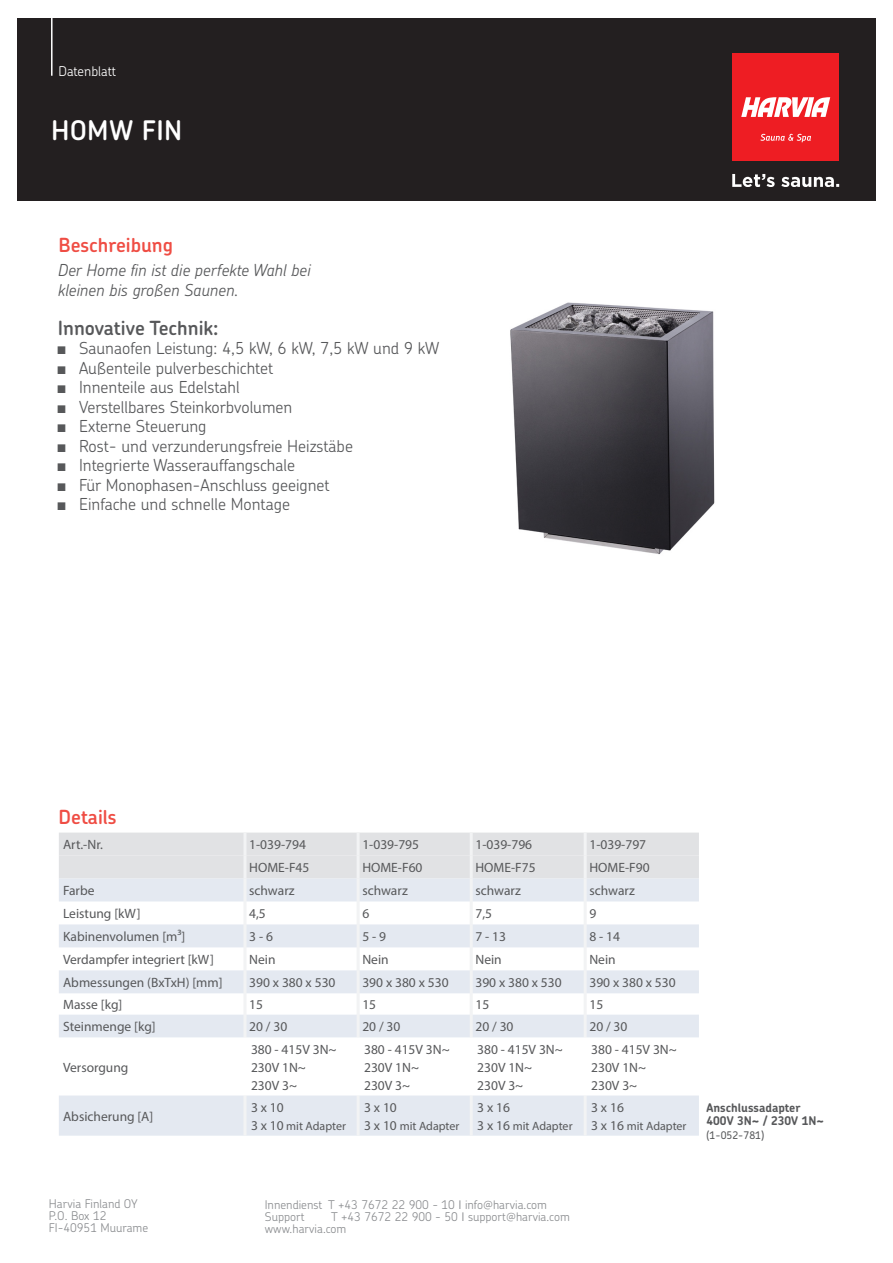
<style>
.page{position:relative;width:893px;height:1263px;background:#fff}
.page>*{position:absolute;margin:0;border:0;box-sizing:border-box;transform-origin:0 0}
.t1{font:600 27px "Chevin Pro";letter-spacing:.01em;color:#fff}
.Produkt_H_vor_Aufzählung_SENTIOTEC{font:600 19.5px "Chevin Pro";color:#ef4d44}
.Produkt_H_vor_Aufzählung_SENTIOTEC-2{font:600 19.5px "Chevin Pro";color:#57585a}
.t2{font:300 16.5px "Chevin Pro";color:#57585a}
.Produkt_Fließtext_ohne_Aufzählung{font:italic 300 16.5px "Chevin Pro";color:#57585a}
.t3{font:13.5px "Myriad Pro";color:#57585a}
.t4{font:300 13.5px "Chevin Pro";color:#fff}
.t5{font:300 12px/12px "Chevin Pro";color:#8a8c8f}
.t6{font:12px "Myriad Pro";color:#57585a}
.Produkt_Fließtext_ohne_Aufzählung_kleine{font:700 12px "Chevin Pro";color:#57585a}
.Produkt_Fließtext_ohne_Aufzählung_kleine-2{font:500 10.5px "Chevin Pro";color:#57585a}
.s1{font-family:"Arial Narrow";font-weight:400}
.s2{font-size:13.5px}
</style>
<div class="page">
<div style="left:17px;top:18px;width:859px;height:183px;background:#231f20"></div>
<hr style="left:51px;top:4px;width:2px;height:72px;background:#fff">
<div style="left:732px;top:54px;width:107px;height:107px;background:#ee1d23"></div>
<svg style="left:741px;top:97px;width:89px;height:20px"></svg>
<svg style="left:760px;top:134px;width:51px;height:8px"></svg>
<svg style="left:732px;top:174px;width:107px;height:12px"></svg>
<img style="left:510px;top:302px;width:205px;height:253px">
<div style="left:59px;top:832px;width:640px;height:46px;background:#e1e2e4"></div>
<svg style="left:59px;top:878px;width:640px;height:258px;fill:#ecf0f5"></svg>
<hr style="left:243px;top:1037px;width:3px;height:58px;background:#fff">
<hr style="left:357px;top:1037px;width:3px;height:58px;background:#fff">
<hr style="left:470px;top:1037px;width:3px;height:58px;background:#fff">
<hr style="left:584px;top:1037px;width:3px;height:58px;background:#fff">
<hr style="left:243px;top:832px;width:3px;height:23px;background:#f2f3f4">
<hr style="left:243px;top:855px;width:3px;height:23px;background:#f2f3f4">
<hr style="left:243px;top:878px;width:3px;height:23px;background:#f2f3f4">
<hr style="left:243px;top:901px;width:3px;height:23px;background:#f2f3f4">
<hr style="left:243px;top:924px;width:3px;height:23px;background:#f2f3f4">
<hr style="left:243px;top:947px;width:3px;height:23px;background:#f2f3f4">
<hr style="left:470px;top:947px;width:3px;height:23px;background:#f2f3f4">
<hr style="left:243px;top:970px;width:3px;height:23px;background:#f2f3f4">
<hr style="left:470px;top:970px;width:3px;height:23px;background:#f2f3f4">
<hr style="left:243px;top:993px;width:3px;height:22px;background:#f2f3f4">
<hr style="left:470px;top:993px;width:3px;height:22px;background:#f2f3f4">
<hr style="left:243px;top:1015px;width:3px;height:22px;background:#f2f3f4">
<hr style="left:470px;top:1015px;width:3px;height:22px;background:#f2f3f4">
<hr style="left:357px;top:832px;width:3px;height:23px;background:#f2f3f4">
<hr style="left:470px;top:832px;width:3px;height:23px;background:#f2f3f4">
<hr style="left:584px;top:832px;width:3px;height:23px;background:#f2f3f4">
<hr style="left:357px;top:855px;width:3px;height:23px;background:#f2f3f4">
<hr style="left:470px;top:855px;width:3px;height:23px;background:#f2f3f4">
<hr style="left:584px;top:855px;width:3px;height:23px;background:#f2f3f4">
<hr style="left:357px;top:878px;width:3px;height:23px;background:#f2f3f4">
<hr style="left:470px;top:878px;width:3px;height:23px;background:#f2f3f4">
<hr style="left:584px;top:878px;width:3px;height:23px;background:#f2f3f4">
<hr style="left:357px;top:901px;width:3px;height:23px;background:#f2f3f4">
<hr style="left:470px;top:901px;width:3px;height:23px;background:#f2f3f4">
<hr style="left:584px;top:901px;width:3px;height:23px;background:#f2f3f4">
<hr style="left:357px;top:924px;width:3px;height:23px;background:#f2f3f4">
<hr style="left:470px;top:924px;width:3px;height:23px;background:#f2f3f4">
<hr style="left:584px;top:924px;width:3px;height:23px;background:#f2f3f4">
<hr style="left:357px;top:947px;width:3px;height:23px;background:#f2f3f4">
<hr style="left:584px;top:947px;width:3px;height:23px;background:#f2f3f4">
<hr style="left:357px;top:970px;width:3px;height:23px;background:#f2f3f4">
<hr style="left:584px;top:970px;width:3px;height:23px;background:#f2f3f4">
<hr style="left:357px;top:993px;width:3px;height:22px;background:#f2f3f4">
<hr style="left:584px;top:993px;width:3px;height:22px;background:#f2f3f4">
<hr style="left:357px;top:1015px;width:3px;height:22px;background:#f2f3f4">
<hr style="left:584px;top:1015px;width:3px;height:22px;background:#f2f3f4">
<hr style="left:243px;top:1095px;width:3px;height:41px;background:#f2f3f4">
<hr style="left:357px;top:1095px;width:3px;height:41px;background:#f2f3f4">
<hr style="left:470px;top:1095px;width:3px;height:41px;background:#f2f3f4">
<hr style="left:584px;top:1095px;width:3px;height:41px;background:#f2f3f4">
<p class="t4" style="left:58px;top:62px;width:59px">Datenblatt</p>
<p class="t1" style="left:51px;top:112px;width:133px">HOMW FIN</p>
<p class="Produkt_H_vor_Aufzählung_SENTIOTEC" style="left:58px;top:232px;width:116px">Beschreibung</p>
<p class="Produkt_Fließtext_ohne_Aufzählung" style="left:58px;top:259px;width:254px">Der Home fin ist die perfekte Wahl bei</p>
<p class="Produkt_Fließtext_ohne_Aufzählung" style="left:58px;top:279px;width:182px">kleinen bis großen Saunen.</p>
<p class="Produkt_H_vor_Aufzählung_SENTIOTEC-2" style="left:58px;top:315px;width:162px">Innovative Technik:</p>
<p class="t2" style="left:58px;top:337px;width:383px"><span class="s1">■</span> Saunaofen Leistung: 4,5 kW, 6 kW, 7,5 kW und 9 kW</p>
<p class="t2" style="left:58px;top:357px;width:217px"><span class="s1">■</span> Außenteile pulverbeschichtet</p>
<p class="t2" style="left:58px;top:376px;width:183px"><span class="s1">■</span> Innenteile aus Edelstahl</p>
<p class="t2" style="left:58px;top:396px;width:236px"><span class="s1">■</span> Verstellbares Steinkorbvolumen</p>
<p class="t2" style="left:58px;top:415px;width:150px"><span class="s1">■</span> Externe Steuerung</p>
<p class="t2" style="left:58px;top:435px;width:297px"><span class="s1">■</span> Rost- und verzunderungsfreie Heizstäbe</p>
<p class="t2" style="left:58px;top:454px;width:239px"><span class="s1">■</span> Integrierte Wasserauffangschale</p>
<p class="t2" style="left:58px;top:474px;width:273px"><span class="s1">■</span> Für Monophasen-Anschluss geeignet</p>
<p class="t2" style="left:58px;top:493px;width:234px"><span class="s1">■</span> Einfache und schnelle Montage</p>
<p class="Produkt_H_vor_Aufzählung_SENTIOTEC" style="left:58px;top:804px;width:60px">Details</p>
<p class="t3" style="left:63px;top:836px;width:41px">Art.-Nr.</p>
<p class="t3" style="left:249px;top:836px;width:58px">1-039-794</p>
<p class="t3" style="left:362px;top:836px;width:58px">1-039-795</p>
<p class="t3" style="left:475px;top:836px;width:58px">1-039-796</p>
<p class="t3" style="left:589px;top:836px;width:58px">1-039-797</p>
<p class="t3" style="left:249px;top:859px;width:62px">HOME-F45</p>
<p class="t3" style="left:362px;top:859px;width:62px">HOME-F60</p>
<p class="t3" style="left:475px;top:859px;width:62px">HOME-F75</p>
<p class="t3" style="left:589px;top:859px;width:62px">HOME-F90</p>
<p class="t3" style="left:63px;top:882px;width:33px">Farbe</p>
<p class="t3" style="left:249px;top:882px;width:47px">schwarz</p>
<p class="t3" style="left:362px;top:882px;width:47px">schwarz</p>
<p class="t3" style="left:475px;top:882px;width:47px">schwarz</p>
<p class="t3" style="left:589px;top:882px;width:47px">schwarz</p>
<p class="t3" style="left:63px;top:905px;width:79px">Leistung [kW]</p>
<p class="t3" style="left:249px;top:905px;width:18px">4,5</p>
<p class="t3" style="left:362px;top:905px;width:8px">6</p>
<p class="t3" style="left:475px;top:905px;width:18px">7,5</p>
<p class="t3" style="left:589px;top:905px;width:8px">9</p>
<p class="t3" style="left:63px;top:928px;width:124px">Kabinenvolumen [m³]</p>
<p class="t3" style="left:249px;top:928px;width:25px">3 - 6</p>
<p class="t3" style="left:362px;top:928px;width:25px">5 - 9</p>
<p class="t3" style="left:475px;top:928px;width:32px">7 - 13</p>
<p class="t3" style="left:589px;top:928px;width:32px">8 - 14</p>
<p class="t3" style="left:63px;top:951px;width:152px">Verdampfer integriert [kW]</p>
<p class="t3" style="left:249px;top:951px;width:28px">Nein</p>
<p class="t3" style="left:362px;top:951px;width:28px">Nein</p>
<p class="t3" style="left:475px;top:951px;width:28px">Nein</p>
<p class="t3" style="left:589px;top:951px;width:28px">Nein</p>
<p class="t3" style="left:63px;top:974px;width:161px">Abmessungen (BxTxH) [mm]</p>
<p class="t3" style="left:249px;top:974px;width:88px">390 x 380 x 530</p>
<p class="t3" style="left:362px;top:974px;width:88px">390 x 380 x 530</p>
<p class="t3" style="left:475px;top:974px;width:88px">390 x 380 x 530</p>
<p class="t3" style="left:589px;top:974px;width:88px">390 x 380 x 530</p>
<p class="t3" style="left:63px;top:996px;width:61px">Masse [kg]</p>
<p class="t3" style="left:249px;top:996px;width:15px">15</p>
<p class="t3" style="left:362px;top:996px;width:15px">15</p>
<p class="t3" style="left:475px;top:996px;width:15px">15</p>
<p class="t3" style="left:589px;top:996px;width:15px">15</p>
<p class="t3" style="left:63px;top:1018px;width:94px">Steinmenge [kg]</p>
<p class="t3" style="left:249px;top:1018px;width:40px">20 / 30</p>
<p class="t3" style="left:362px;top:1018px;width:40px">20 / 30</p>
<p class="t3" style="left:475px;top:1018px;width:40px">20 / 30</p>
<p class="t3" style="left:589px;top:1018px;width:40px">20 / 30</p>
<p class="t3" style="left:63px;top:1059px;width:67px">Versorgung</p>
<p class="t3" style="left:251px;top:1041px;width:87px">380 - 415V 3N~</p>
<p class="t3" style="left:251px;top:1059px;width:57px">230V 1N~</p>
<p class="t3" style="left:251px;top:1077px;width:48px">230V 3~</p>
<p class="t3" style="left:364px;top:1041px;width:87px">380 - 415V 3N~</p>
<p class="t3" style="left:364px;top:1059px;width:57px">230V 1N~</p>
<p class="t3" style="left:364px;top:1077px;width:48px">230V 3~</p>
<p class="t3" style="left:477px;top:1041px;width:87px">380 - 415V 3N~</p>
<p class="t3" style="left:477px;top:1059px;width:57px">230V 1N~</p>
<p class="t3" style="left:477px;top:1077px;width:48px">230V 3~</p>
<p class="t3" style="left:591px;top:1041px;width:87px">380 - 415V 3N~</p>
<p class="t3" style="left:591px;top:1059px;width:57px">230V 1N~</p>
<p class="t3" style="left:591px;top:1077px;width:48px">230V 3~</p>
<p class="t3" style="left:63px;top:1108px;width:92px">Absicherung [A]</p>
<p class="t3" style="left:251px;top:1099px;width:34px">3 x 10</p>
<p class="t6" style="left:251px;top:1118px;width:97px"><span class="s2">3 x 10</span> mit Adapter</p>
<p class="t3" style="left:364px;top:1099px;width:34px">3 x 10</p>
<p class="t6" style="left:364px;top:1118px;width:97px"><span class="s2">3 x 10</span> mit Adapter</p>
<p class="t3" style="left:477px;top:1099px;width:34px">3 x 16</p>
<p class="t6" style="left:477px;top:1118px;width:97px"><span class="s2">3 x 16</span> mit Adapter</p>
<p class="t3" style="left:591px;top:1099px;width:34px">3 x 16</p>
<p class="t6" style="left:591px;top:1118px;width:97px"><span class="s2">3 x 16</span> mit Adapter</p>
<p class="Produkt_Fließtext_ohne_Aufzählung_kleine" style="left:706px;top:1099px;width:96px">Anschlussadapter</p>
<p class="Produkt_Fließtext_ohne_Aufzählung_kleine" style="left:706px;top:1113px;width:119px">400V 3N~ / 230V 1N~</p>
<p class="Produkt_Fließtext_ohne_Aufzählung_kleine-2" style="left:706px;top:1128px;width:59px">(1-052-781)</p>
<p class="t5" style="left:49px;top:1197px;width:101px">Harvia Finland OY<br>P.O. Box 12<br>FI-40951 Muurame</p>
<p class="t5" style="left:265px;top:1198px;width:284px">Innendienst T +43 7672 22 900 - 10 info@harvia.com<br>Support</p>
<p class="t5" style="left:265px;top:1210px;width:307px;text-indent:66px">T +43 7672 22 900 - 50 support@harvia.com www.harvia.com</p>
</div>
